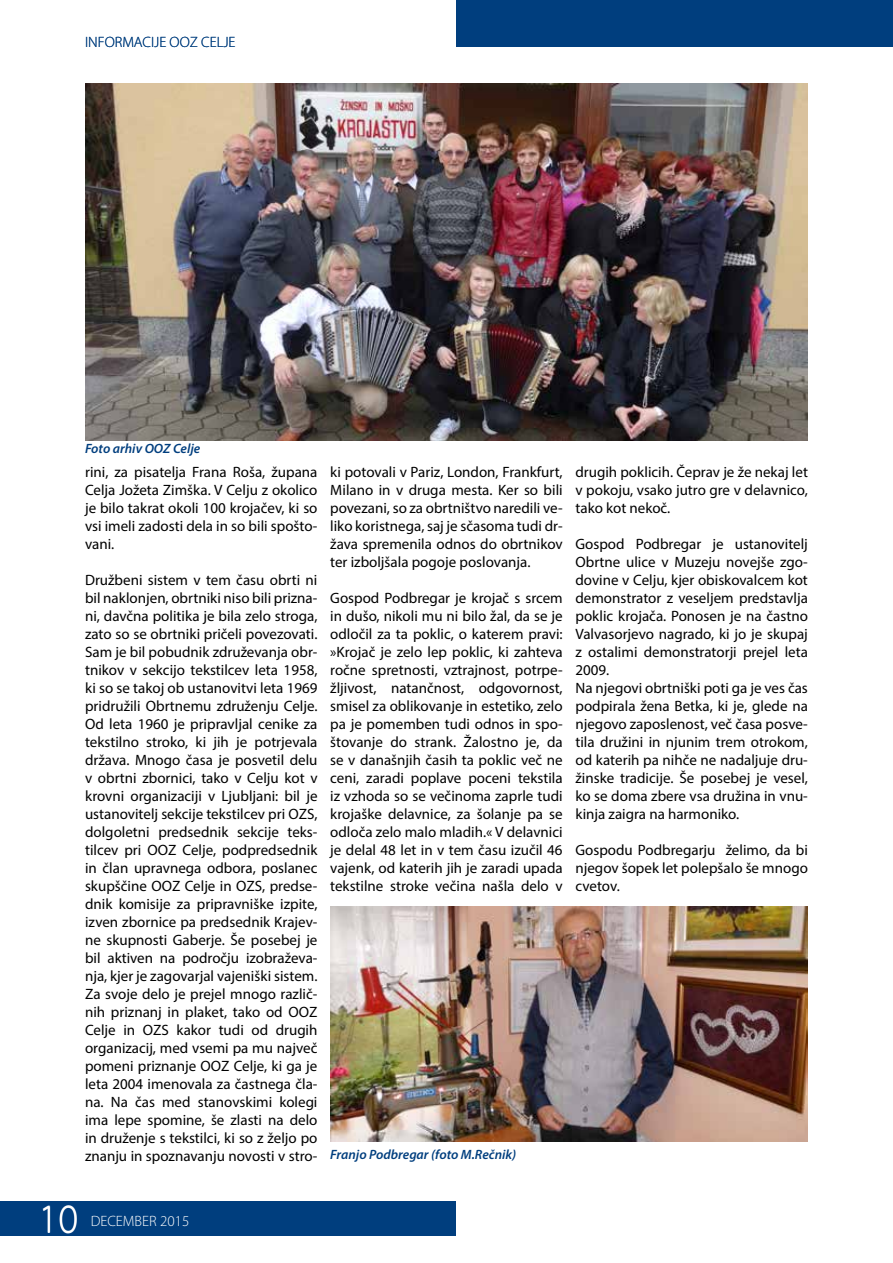
<style>
.page{position:relative;width:893px;height:1263px;background:#fff}
.page>*{position:absolute;margin:0;border:0;box-sizing:border-box;transform-origin:0 0}
.t1{font:300 40.5px "Myriad Pro";color:#fff}
.t2{font:15px/18px "Myriad Pro";color:#000;text-align:justify}
.t3{font:300 15px "Myriad Pro";color:#003e7e}
.t4{font:300 15px "Myriad Pro";color:#fff}
.t5{font:italic 600 13.5px "Myriad Pro";color:#003e7e}
</style>
<div class="page">
<div style="left:0;top:1201px;width:456px;height:34px;background:#003e7e"></div>
<div style="left:456px;top:0;width:437px;height:47px;background:#003e7e"></div>
<img style="left:85px;top:84px;width:723px;height:356px">
<img style="left:330px;top:907px;width:478px;height:235px">
<p class="t3" style="left:85px;top:33px;width:152px">INFORMACIJE OOZ CELJE</p>
<p class="t5" style="left:85px;top:440px;width:117px">Foto arhiv OOZ Celje</p>
<p class="t2" style="left:85px;top:463px;width:234px">rini, za pisatelja Frana Roša, župana Celja Jožeta Zimška. V Celju z okolico je bilo takrat okoli 100 krojačev, ki so vsi imeli zadosti dela in so bili spošto&shy;vani.</p>
<p class="t2" style="left:85px;top:571px;width:234px">Družbeni sistem v tem času obrti ni bil naklonjen, obrtniki niso bili prizna&shy;ni, davčna politika je bila zelo stroga, zato so se obrtniki pričeli povezovati.<br>Sam je bil pobudnik združevanja obr&shy;tnikov v sekcijo tekstilcev leta 1958, ki so se takoj ob ustanovitvi leta 1969 pridružili Obrtnemu združenju Celje.<br>Od leta 1960 je pripravljal cenike za tekstilno stroko, ki jih je potrjevala država. Mnogo časa je posvetil delu v obrtni zbornici, tako v Celju kot v krovni organizaciji v Ljubljani: bil je ustanovitelj sekcije tekstilcev pri OZS, dolgoletni predsednik sekcije teks&shy;tilcev pri OOZ Celje, podpredsednik in član upravnega odbora, poslanec skupščine OOZ Celje in OZS, predse&shy;dnik komisije za pripravniške izpite, izven zbornice pa predsednik Krajev&shy;ne skupnosti Gaberje. Še posebej je bil aktiven na področju izobraževa&shy;nja, kjer je zagovarjal vajeniški sistem.<br>Za svoje delo je prejel mnogo različ&shy;nih priznanj in plaket, tako od OOZ Celje in OZS kakor tudi od drugih organizacij, med vsemi pa mu največ pomeni priznanje OOZ Celje, ki ga je leta 2004 imenovala za častnega čla&shy;na. Na čas med stanovskimi kolegi ima lepe spomine, še zlasti na delo in druženje s tekstilci, ki so z željo po znanju in spoznavanju novosti v stro-</p>
<p class="t2" style="left:330px;top:463px;width:234px">ki potovali v Pariz, London, Frankfurt, Milano in v druga mesta. Ker so bili povezani, so za obrtništvo naredili ve&shy;liko koristnega, saj je sčasoma tudi dr&shy;žava spremenila odnos do obrtnikov ter izboljšala pogoje poslovanja.</p>
<p class="t2" style="left:330px;top:589px;width:234px">Gospod Podbregar je krojač s srcem in dušo, nikoli mu ni bilo žal, da se je odločil za ta poklic, o katerem pravi: »Krojač je zelo lep poklic, ki zahteva ročne spretnosti, vztrajnost, potrpe&shy;žljivost, natančnost, odgovornost, smisel za oblikovanje in estetiko, zelo pa je pomemben tudi odnos in spo&shy;štovanje do strank. Žalostno je, da se v današnjih časih ta poklic več ne ceni, zaradi poplave poceni tekstila iz vzhoda so se večinoma zaprle tudi krojaške delavnice, za šolanje pa se odloča zelo malo mladih.« V delavnici je delal 48 let in v tem času izučil 46 vajenk, od katerih jih je zaradi upada tekstilne stroke večina našla delo v</p>
<p class="t5" style="left:330px;top:1146px;width:187px">Franjo Podbregar (foto M.Rečnik)</p>
<p class="t2" style="left:575px;top:463px;width:234px">drugih poklicih. Čeprav je že nekaj let v pokoju, vsako jutro gre v delavnico, tako kot nekoč.</p>
<p class="t2" style="left:575px;top:535px;width:234px;text-align:left">Gospod Podbregar je ustanovitelj Obrtne ulice v Muzeju novejše zgo&shy;dovine v Celju, kjer obiskovalcem kot demonstrator z veseljem predstavlja poklic krojača. Ponosen je na častno Valvasorjevo nagrado, ki jo je skupaj z ostalimi demonstratorji prejel leta 2009.<br>Na njegovi obrtniški poti ga je ves čas podpirala žena Betka, ki je, glede na njegovo zaposlenost, več časa posve&shy;tila družini in njunim trem otrokom, od katerih pa nihče ne nadaljuje dru&shy;žinske tradicije. Še posebej je vesel, ko se doma zbere vsa družina in vnu&shy;kinja zaigra na harmoniko.</p>
<p class="t2" style="left:575px;top:841px;width:234px">Gospodu Podbregarju želimo, da bi njegov šopek let polepšalo še mnogo cvetov.</p>
<h1 class="t1" style="left:39px;top:1197px;width:41px">10</h1>
<p class="t4" style="left:91px;top:1212px;width:100px">DECEMBER 2015</p>
</div>
